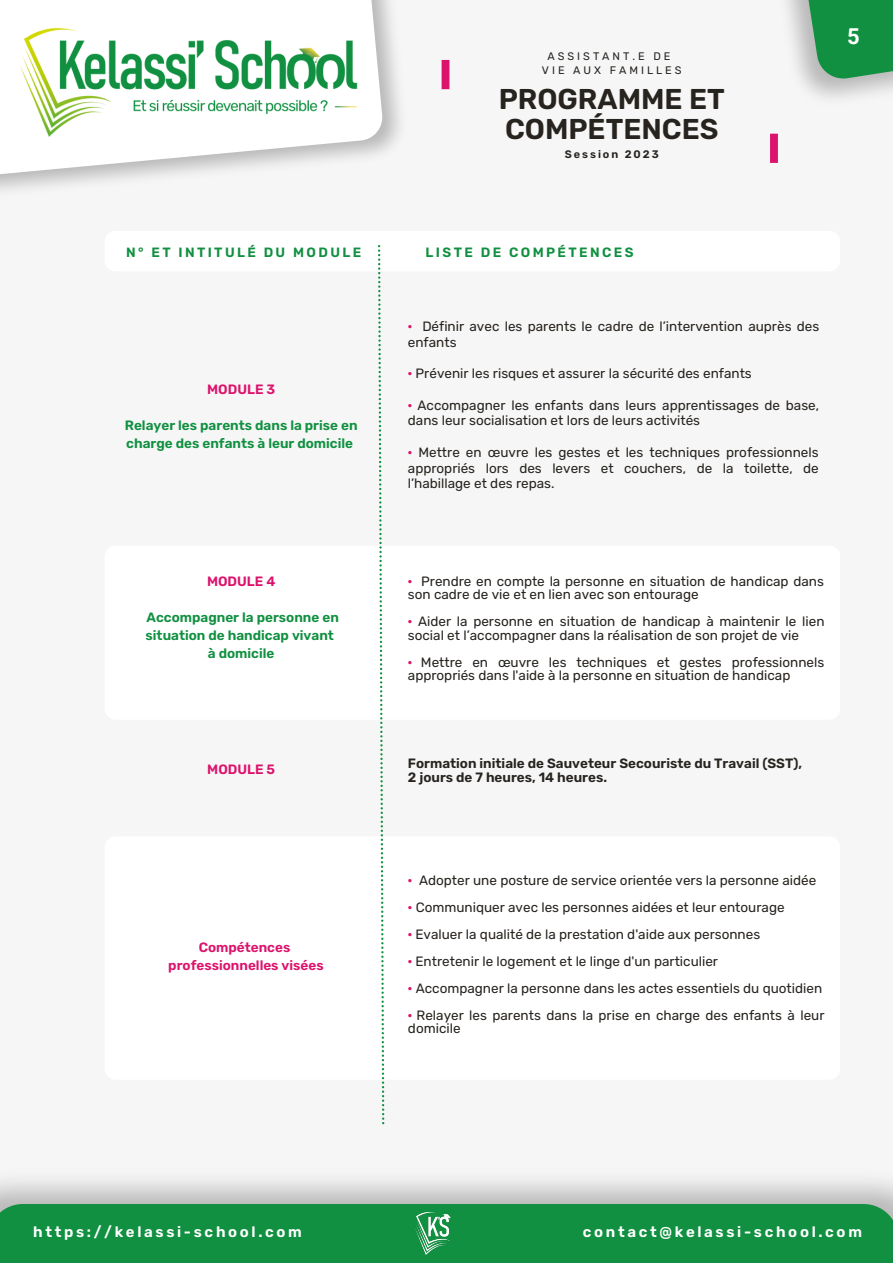
<style>
.page{position:relative;width:893px;height:1264px;background:#fff}
.page>*{position:absolute;margin:0;border:0;box-sizing:border-box;transform-origin:0 0}
.t1{font:600 28.65px/29.7px "Rubik";color:#27231f}
.t2{font:700 21.9px "Roboto";color:#fff}
.t3{font:600 15px "Rubik";letter-spacing:.18em;color:#fff}
.t4{font:13.5px/15.8px "Rubik";color:#27231f}
.t5{font:600 13.5px/18px "Rubik";color:#109040}
.t6{font:600 13.5px "Rubik";color:#27231f}
.t7{font:600 13.5px "Rubik";color:#dc136c}
.t8{font:600 13.5px "Rubik";letter-spacing:.18em;color:#109040}
.t9{font:10.95px "Rubik";letter-spacing:.275em;color:#27231f}
.t10{font:600 10.95px "Rubik";letter-spacing:.18em;color:#27231f}
.s1{font-weight:600;color:#dc136c}
</style>
<div class="page">
<div style="left:0;top:0;width:892px;height:1262px;background:#f6f6f6"></div>
<svg style="left:782px;top:0;width:110px;height:82px;background:#58aa77"></svg>
<svg style="left:0;top:0;width:384px;height:195px"></svg>
<img style="left:5px;top:6px;width:367px;height:140px">
<div style="left:0;top:1203px;width:892px;height:59px;background:#109040"></div>
<img style="left:406px;top:1206px;width:54px;height:51px">
<div style="left:105px;top:231px;width:735px;height:40px;background:#fff;border-radius:11px"></div>
<div style="left:105px;top:545px;width:735px;height:174px;background:#fff;border-radius:11px"></div>
<div style="left:105px;top:836px;width:735px;height:243px;background:#fff;border-radius:11px"></div>
<svg style="left:378px;top:245px;width:6px;height:879px"></svg>
<div style="left:441px;top:60px;width:8px;height:29px;background:#dc136c"></div>
<div style="left:770px;top:134px;width:7px;height:29px;background:#dc136c"></div>
<p class="t8" style="left:126px;top:244px;width:236px">N° ET INTITULÉ DU MODULE</p>
<p class="t7" style="left:207px;top:381px;width:70px">MODULE 3</p>
<p class="t5" style="left:125px;top:416px;width:234px">Relayer les parents dans la prise en charge des enfants à leur domicile</p>
<p class="t7" style="left:207px;top:573px;width:70px">MODULE 4</p>
<p class="t5" style="left:145px;top:608px;width:195px">Accompagner la personne en situation de handicap vivant</p>
<p class="t5" style="left:208px;top:644px;width:68px">à domicile</p>
<p class="t7" style="left:207px;top:761px;width:69px">MODULE 5</p>
<p class="t7" style="left:199px;top:939px;width:93px">Compétences</p>
<p class="t7" style="left:168px;top:957px;width:157px">professionnelles visées</p>
<p class="t9" style="left:547px;top:49px;width:125px">ASSISTANT.E DE</p>
<p class="t9" style="left:542px;top:64px;width:141px">VIE AUX FAMILLES</p>
<p class="t1" style="left:499px;top:84px;width:227px">PROGRAMME ET<br>COMPÉTENCES</p>
<p class="t10" style="left:565px;top:148px;width:95px">Session 2023</p>
<p class="t2" style="left:847px;top:24px;width:14px">5</p>
<p class="t8" style="left:425px;top:244px;width:209px">LISTE DE COMPÉTENCES</p>
<p class="t4" style="left:408px;top:318px;width:413px"><span class="s1">·</span> Définir avec les parents le cadre de l’intervention auprès des enfants</p>
<p class="t4" style="left:408px;top:365px;width:345px"><span class="s1">·</span> Prévenir les risques et assurer la sécurité des enfants</p>
<p class="t4" style="left:408px;top:397px;width:413px"><span class="s1">·</span> Accompagner les enfants dans leurs apprentissages de base, dans leur socialisation et lors de leurs activités</p>
<p class="t4" style="left:408px;top:444px;width:412px;text-align:justify"><span class="s1">·</span> Mettre en œuvre les gestes et les techniques professionnels appropriés lors des levers et couchers, de la toilette, de l’habillage et des repas.</p>
<p class="t4" style="left:408px;top:574px;width:417px;line-height:13.5px"><span class="s1">·</span> Prendre en compte la personne en situation de handicap dans son cadre de vie et en lien avec son entourage</p>
<p class="t4" style="left:408px;top:615px;width:418px;line-height:13.5px"><span class="s1">·</span> Aider la personne en situation de handicap à maintenir le lien social et l’accompagner dans la réalisation de son projet de vie</p>
<p class="t4" style="left:408px;top:655px;width:418px;line-height:13.5px"><span class="s1">·</span> Mettre en œuvre les techniques et gestes professionnels appropriés dans l'aide à la personne en situation de handicap</p>
<p class="t6" style="left:408px;top:755px;width:395px">Formation initiale de Sauveteur Secouriste du Travail (SST),</p>
<p class="t6" style="left:408px;top:769px;width:201px">2 jours de 7 heures, 14 heures.</p>
<p class="t4" style="left:408px;top:872px;width:410px"><span class="s1">·</span> Adopter une posture de service orientée vers la personne aidée</p>
<p class="t4" style="left:408px;top:899px;width:378px"><span class="s1">·</span> Communiquer avec les personnes aidées et leur entourage</p>
<p class="t4" style="left:408px;top:926px;width:354px"><span class="s1">·</span> Evaluer la qualité de la prestation d'aide aux personnes</p>
<p class="t4" style="left:408px;top:953px;width:311px"><span class="s1">·</span> Entretenir le logement et le linge d'un particulier</p>
<p class="t4" style="left:408px;top:980px;width:415px"><span class="s1">·</span> Accompagner la personne dans les actes essentiels du quotidien</p>
<p class="t4" style="left:408px;top:1008px;width:418px;line-height:13.5px"><span class="s1">·</span> Relayer les parents dans la prise en charge des enfants à leur domicile</p>
<p class="t3" style="left:33px;top:1223px;width:270px">https://kelassi-school.com</p>
<p class="t3" style="left:583px;top:1223px;width:280px">contact@kelassi-school.com</p>
</div>
